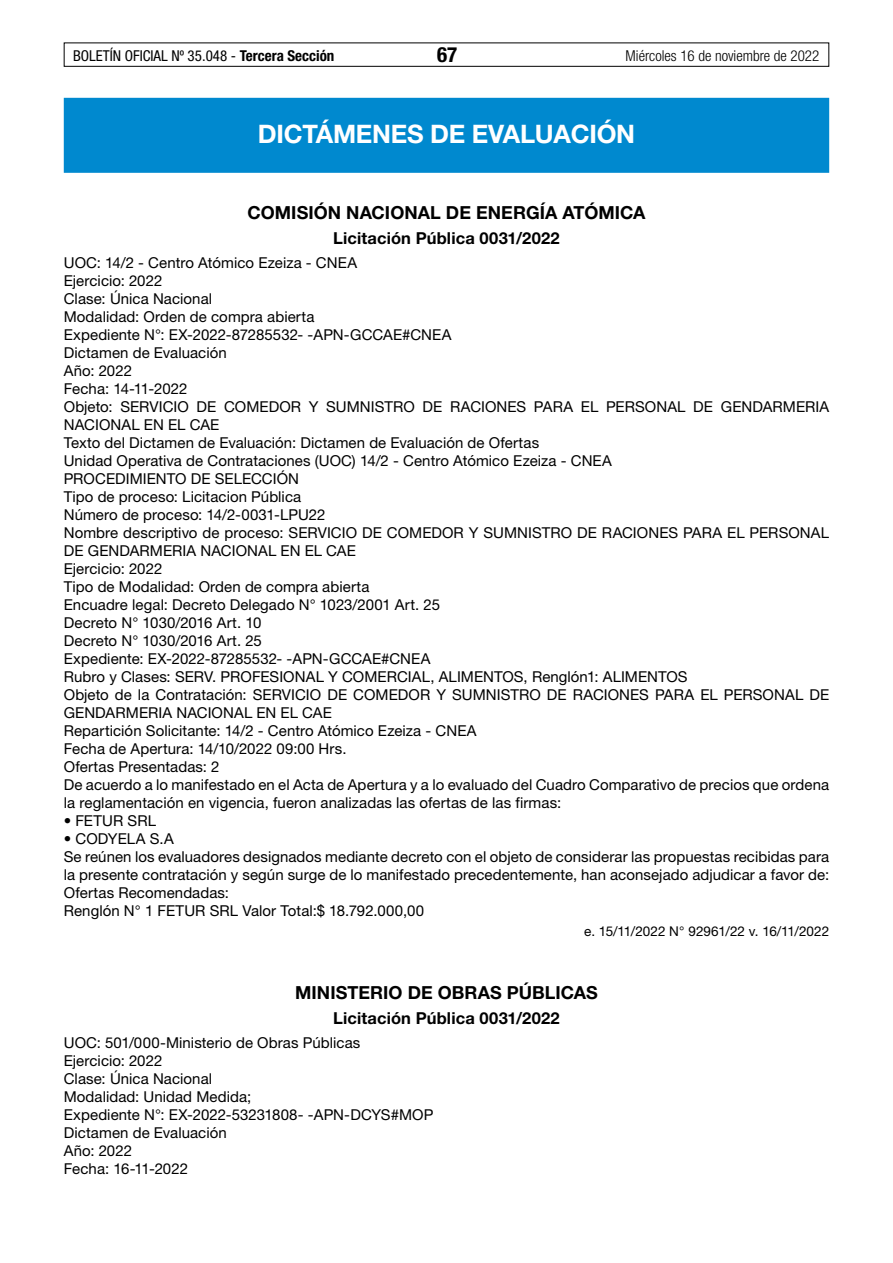
<style>
.page{position:relative;width:893px;height:1263px;background:#fff}
.page>*{position:absolute;margin:0;border:0;box-sizing:border-box;transform-origin:0 0}
.t1{font:700 25.5px "Helvetica Neue LT Std";letter-spacing:-.01em;color:#fff}
.t2{font:700 condensed 21px "Helvetica Neue LT Std";color:#000}
.t3{font:700 18px "Helvetica Neue LT Std";letter-spacing:.005em;color:#000}
.t4{font:700 16.5px "Helvetica Neue LT Std";letter-spacing:.01em;color:#000}
.t5{font:15px/18px "Helvetica Neue LT Std";letter-spacing:.005em;color:#000}
.t6{font:condensed 15px "Helvetica Neue LT Std";color:#000}
.t7{font:300 condensed 15px "Helvetica Neue LT Std";color:#000}
.t8{font:13.5px "Helvetica Neue LT Std";color:#000}
.s1{font-weight:700}
</style>
<div class="page">
<div style="left:64px;top:43px;width:765px;height:24px;border:1px solid #000"></div>
<div style="left:64px;top:98px;width:765px;height:75px;background:#0089cf"></div>
<p class="t6" style="left:73px;top:47px;width:263px">BOLETÍN OFICIAL Nº 35.048 - <span class="s1">Tercera Sección</span></p>
<h2 class="t2" style="left:437px;top:42px;width:22px">67</h2>
<p class="t7" style="left:626px;top:47px;width:195px">Miércoles 16 de noviembre de 2022</p>
<h1 class="t1" style="left:258px;top:118px;width:379px">DICTÁMENES DE EVALUACIÓN</h1>
<p class="t3" style="left:247px;top:202px;width:400px">COMISIÓN NACIONAL DE ENERGÍA ATÓMICA</p>
<p class="t4" style="left:333px;top:228px;width:228px">Licitación Pública 0031/2022</p>
<p class="t5" style="left:64px;top:254px;width:767px">UOC: 14/2 - Centro Atómico Ezeiza - CNEA<br>Ejercicio: 2022<br>Clase: Única Nacional<br>Modalidad: Orden de compra abierta<br>Expediente N°: EX-2022-87285532- -APN-GCCAE#CNEA<br>Dictamen de Evaluación<br>Año: 2022<br>Fecha: 14-11-2022<br>Objeto: SERVICIO DE COMEDOR Y SUMNISTRO DE RACIONES PARA EL PERSONAL DE GENDARMERIA NACIONAL EN EL CAE<br>Texto del Dictamen de Evaluación: Dictamen de Evaluación de Ofertas<br>Unidad Operativa de Contrataciones (UOC) 14/2 - Centro Atómico Ezeiza - CNEA<br>PROCEDIMIENTO DE SELECCIÓN<br>Tipo de proceso: Licitacion Pública<br>Número de proceso: 14/2-0031-LPU22<br>Nombre descriptivo de proceso: SERVICIO DE COMEDOR Y SUMNISTRO DE RACIONES PARA EL PERSONAL DE GENDARMERIA NACIONAL EN EL CAE<br>Ejercicio: 2022<br>Tipo de Modalidad: Orden de compra abierta<br>Encuadre legal: Decreto Delegado N° 1023/2001 Art. 25<br>Decreto N° 1030/2016 Art. 10<br>Decreto N° 1030/2016 Art. 25<br>Expediente: EX-2022-87285532- -APN-GCCAE#CNEA<br>Rubro y Clases: SERV. PROFESIONAL Y COMERCIAL, ALIMENTOS, Renglón1: ALIMENTOS<br>Objeto de la Contratación: SERVICIO DE COMEDOR Y SUMNISTRO DE RACIONES PARA EL PERSONAL DE GENDARMERIA NACIONAL EN EL CAE<br>Repartición Solicitante: 14/2 - Centro Atómico Ezeiza - CNEA<br>Fecha de Apertura: 14/10/2022 09:00 Hrs.<br>Ofertas Presentadas: 2<br>De acuerdo a lo manifestado en el Acta de Apertura y a lo evaluado del Cuadro Comparativo de precios que ordena la reglamentación en vigencia, fueron analizadas las ofertas de las firmas:</p>
<p class="t5" style="left:64px;top:812px;width:94px">• FETUR SRL</p>
<p class="t5" style="left:64px;top:830px;width:767px">• CODYELA S.A<br>Se reúnen los evaluadores designados mediante decreto con el objeto de considerar las propuestas recibidas para la presente contratación y según surge de lo manifestado precedentemente, han aconsejado adjudicar a favor de:<br>Ofertas Recomendadas:<br>Renglón N° 1 FETUR SRL Valor Total:$ 18.792.000,00</p>
<p class="t8" style="left:584px;top:923px;width:247px">e. 15/11/2022 N° 92961/22 v. 16/11/2022</p>
<p class="t3" style="left:295px;top:982px;width:304px">MINISTERIO DE OBRAS PÚBLICAS</p>
<p class="t4" style="left:333px;top:1007px;width:228px">Licitación Pública 0031/2022</p>
<p class="t5" style="left:64px;top:1033px;width:371px">UOC: 501/000-Ministerio de Obras Públicas<br>Ejercicio: 2022<br>Clase: Única Nacional<br>Modalidad: Unidad Medida;<br>Expediente N°: EX-2022-53231808- -APN-DCYS#MOP<br>Dictamen de Evaluación<br>Año: 2022<br>Fecha: 16-11-2022</p>
</div>
